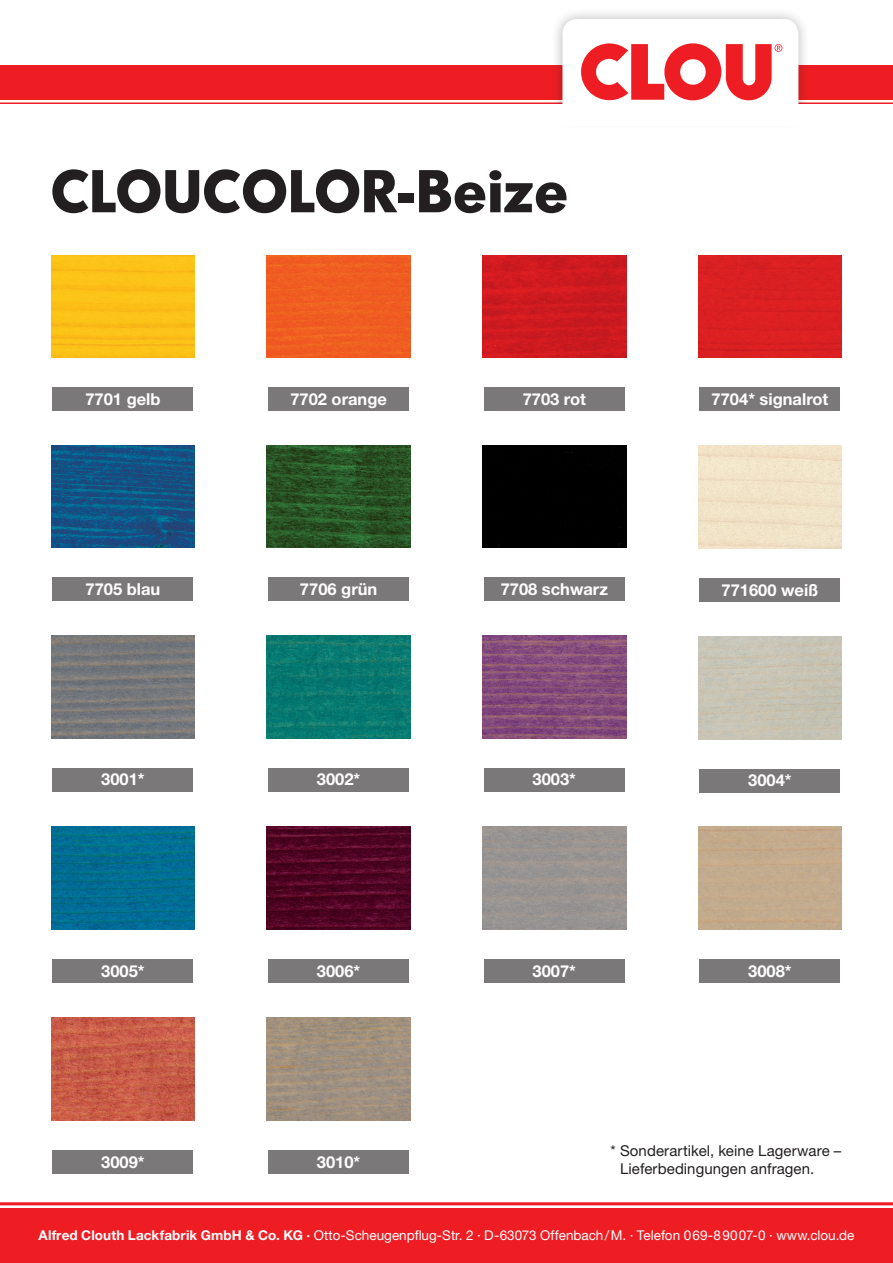
<style>
.page{position:relative;width:893px;height:1263px;background:#fff}
.page>*{position:absolute;margin:0;border:0;box-sizing:border-box;transform-origin:0 0}
.t1{font:700 58.5px "Montreal";letter-spacing:.02em;color:#231f20}
.Zahlen_Holzmuster{font:700 16.5px "Helvetica Neue LT Std";color:#fff}
.Fließtext_10_pt{font:15px/17.2px "Helvetica Neue LT Std";letter-spacing:.005em;color:#231f20}
.t2{font:13.5px "Helvetica Neue LT Std";color:#fff}
.s1{font-weight:700}
</style>
<div class="page">
<div style="left:0;top:1208px;width:893px;height:55px;background:#ee1d23"></div>
<hr style="left:0;top:1202px;width:893px;height:3px;background:#ee1d23">
<div style="left:0;top:66px;width:893px;height:34px;background:#ee1d23"></div>
<hr style="left:0;top:102px;width:893px;height:3px;background:#ee1d23">
<div style="left:551px;top:7px;width:259px;height:122px;background:#231f20;opacity:.33"></div>
<div style="left:0;top:105px;width:893px;height:21px;background:#fff"></div>
<svg style="left:562px;top:19px;width:236px;height:86px"></svg>
<div style="left:53px;top:387px;width:140px;height:24px;background:#7b7879"></div>
<img style="left:51px;top:255px;width:144px;height:103px">
<div style="left:268px;top:387px;width:141px;height:24px;background:#7b7879"></div>
<img style="left:267px;top:255px;width:144px;height:103px">
<div style="left:484px;top:387px;width:140px;height:24px;background:#7b7879"></div>
<img style="left:482px;top:255px;width:144px;height:103px">
<div style="left:700px;top:387px;width:140px;height:24px;background:#7b7879"></div>
<div style="left:698px;top:255px;width:144px;height:103px;background:#da2022"></div>
<div style="left:53px;top:577px;width:140px;height:24px;background:#7b7879"></div>
<img style="left:51px;top:445px;width:144px;height:103px">
<div style="left:268px;top:577px;width:141px;height:24px;background:#7b7879"></div>
<img style="left:267px;top:445px;width:144px;height:103px">
<div style="left:484px;top:577px;width:140px;height:24px;background:#7b7879"></div>
<div style="left:482px;top:445px;width:144px;height:103px;background:#000"></div>
<div style="left:700px;top:578px;width:140px;height:24px;background:#7b7879"></div>
<img style="left:698px;top:446px;width:144px;height:102px">
<div style="left:53px;top:768px;width:140px;height:23px;background:#7b7879"></div>
<img style="left:51px;top:635px;width:144px;height:103px">
<div style="left:268px;top:768px;width:141px;height:23px;background:#7b7879"></div>
<img style="left:267px;top:635px;width:144px;height:103px">
<div style="left:484px;top:768px;width:140px;height:23px;background:#7b7879"></div>
<img style="left:482px;top:635px;width:144px;height:103px">
<div style="left:700px;top:769px;width:140px;height:23px;background:#7b7879"></div>
<img style="left:698px;top:636px;width:144px;height:103px">
<div style="left:53px;top:959px;width:140px;height:24px;background:#7b7879"></div>
<img style="left:51px;top:827px;width:144px;height:103px">
<div style="left:268px;top:959px;width:141px;height:24px;background:#7b7879"></div>
<img style="left:267px;top:827px;width:144px;height:103px">
<div style="left:484px;top:959px;width:140px;height:24px;background:#7b7879"></div>
<div style="left:700px;top:959px;width:140px;height:24px;background:#7b7879"></div>
<div style="left:698px;top:827px;width:144px;height:103px;background:#c3ab8d"></div>
<div style="left:53px;top:1150px;width:140px;height:24px;background:#7b7879"></div>
<img style="left:51px;top:1017px;width:144px;height:103px">
<div style="left:268px;top:1150px;width:141px;height:24px;background:#7b7879"></div>
<img style="left:267px;top:1017px;width:144px;height:103px">
<p class="t1" style="left:51px;top:152px;width:518px">CLOUCOLOR-Beize</p>
<p class="Zahlen_Holzmuster" style="left:85px;top:389px;width:77px">7701 gelb</p>
<p class="Zahlen_Holzmuster" style="left:290px;top:389px;width:98px">7702 orange</p>
<p class="Zahlen_Holzmuster" style="left:523px;top:389px;width:65px">7703 rot</p>
<p class="Zahlen_Holzmuster" style="left:712px;top:389px;width:118px">7704* signalrot</p>
<p class="Zahlen_Holzmuster" style="left:86px;top:579px;width:76px">7705 blau</p>
<p class="Zahlen_Holzmuster" style="left:300px;top:579px;width:79px">7706 grün</p>
<p class="Zahlen_Holzmuster" style="left:501px;top:579px;width:109px">7708 schwarz</p>
<p class="Zahlen_Holzmuster" style="left:721px;top:580px;width:98px">771600 weiß</p>
<p class="Zahlen_Holzmuster" style="left:101px;top:769px;width:45px">3001*</p>
<p class="Zahlen_Holzmuster" style="left:317px;top:769px;width:45px">3002*</p>
<p class="Zahlen_Holzmuster" style="left:533px;top:769px;width:45px">3003*</p>
<p class="Zahlen_Holzmuster" style="left:748px;top:770px;width:45px">3004*</p>
<p class="Zahlen_Holzmuster" style="left:101px;top:961px;width:45px">3005*</p>
<p class="Zahlen_Holzmuster" style="left:317px;top:961px;width:45px">3006*</p>
<p class="Zahlen_Holzmuster" style="left:533px;top:961px;width:45px">3007*</p>
<p class="Zahlen_Holzmuster" style="left:748px;top:961px;width:45px">3008*</p>
<p class="Zahlen_Holzmuster" style="left:101px;top:1151px;width:45px">3009*</p>
<p class="Zahlen_Holzmuster" style="left:317px;top:1151px;width:45px">3010*</p>
<p class="Fließtext_10_pt" style="left:620px;top:1142px;width:223px;text-indent:-9px">* Sonderartikel, keine Lagerware –<br>Lieferbedingungen anfragen.</p>
<p class="t2" style="left:39px;top:1227px;width:817px"><span class="s1">Alfred Clouth Lackfabrik GmbH &amp; Co. KG ·</span> Otto-Scheugenpflug-Str. 2 · D-63073 Offenbach/M. · Telefon 069-89007-0 · www.clou.de</p>
</div>
